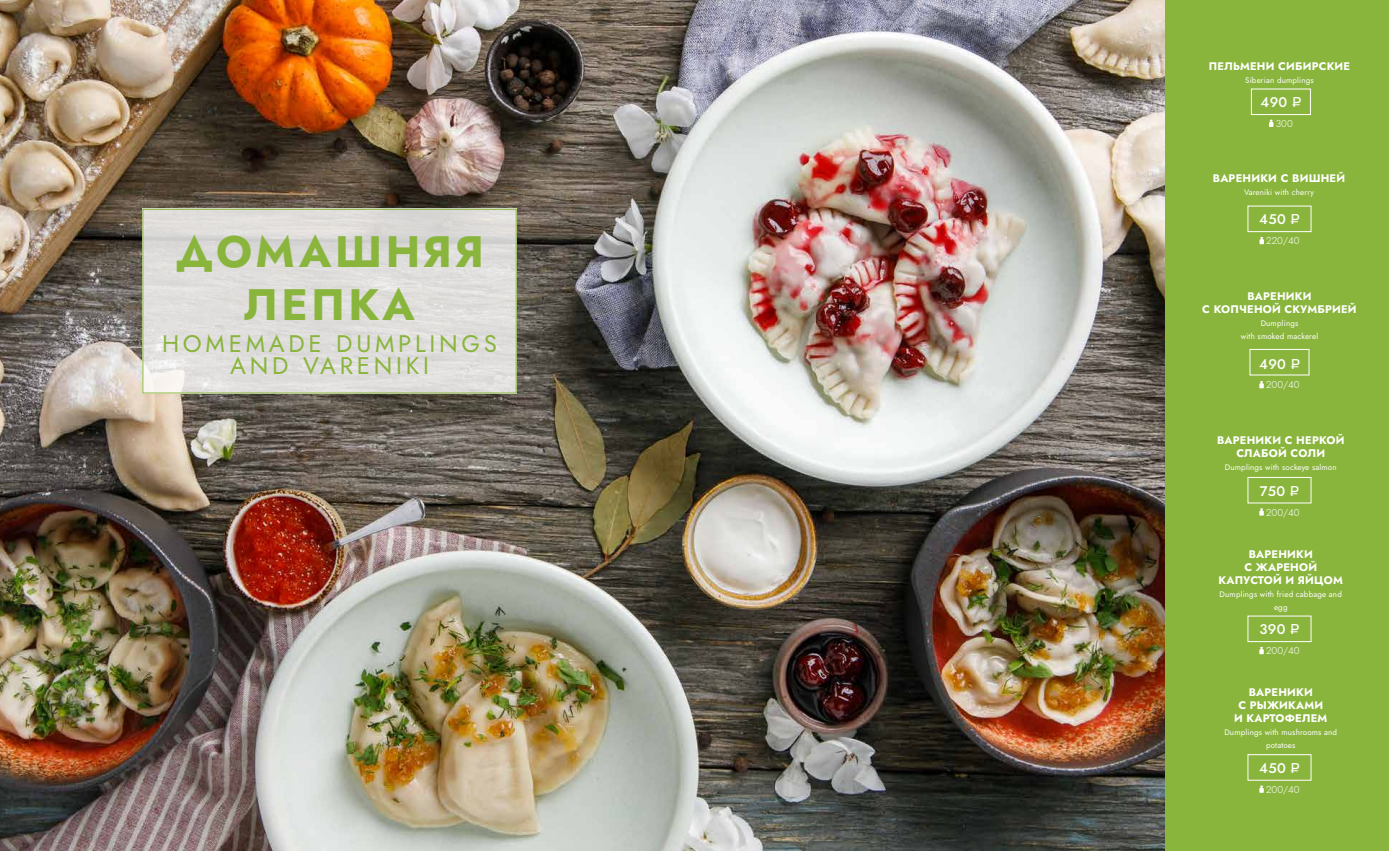
<style>
.page{position:relative;width:1389px;height:851px;background:#fff}
.page>*{position:absolute;margin:0;border:0;box-sizing:border-box;transform-origin:0 0}
.t1{font:700 44px/52.8px "Jost";letter-spacing:.075em;color:#8ab53d;text-align:center}
.t2{font:24px/22px "Jost";letter-spacing:.155em;color:#8ab53d;text-align:center}
.t3{font:500 14px "Jost";letter-spacing:.02em;color:#fff}
.t4{font:700 11px/13.2px "Jost";letter-spacing:.02em;color:#fff;text-align:center}
.t5{font:300 10px "Jost";color:#fff}
.t6{font:8px/13px "Jost";letter-spacing:.02em;color:#fff;text-align:center}
.s1{font-family:"Panton";font-weight:600}
</style>
<div class="page">
<img style="left:0;top:0;width:1165px;height:850px">
<svg style="left:142px;top:208px;width:375px;height:186px;background:#ddddd9"></svg>
<div style="left:1165px;top:0;width:224px;height:850px;background:#8ab53d"></div>
<div style="left:1251px;top:88px;width:60px;height:27px;border:1px solid #fff"></div>
<svg style="left:1269px;top:120px;width:4px;height:7px"></svg>
<div style="left:1249px;top:349px;width:61px;height:26px;border:1px solid #fff"></div>
<svg style="left:1259px;top:381px;width:5px;height:7px"></svg>
<div style="left:1247px;top:205px;width:65px;height:27px;border:1px solid #fff"></div>
<svg style="left:1259px;top:237px;width:5px;height:7px"></svg>
<div style="left:1247px;top:477px;width:65px;height:26px;border:1px solid #fff"></div>
<svg style="left:1259px;top:508px;width:5px;height:7px"></svg>
<div style="left:1247px;top:615px;width:65px;height:27px;border:1px solid #fff"></div>
<svg style="left:1259px;top:646px;width:5px;height:8px"></svg>
<div style="left:1247px;top:754px;width:65px;height:26px;border:1px solid #fff"></div>
<svg style="left:1259px;top:785px;width:5px;height:7px"></svg>
<h1 class="t1" style="left:175px;top:226px;width:310px">ДОМАШНЯЯ<br>ЛЕПКА</h1>
<h2 class="t2" style="left:162px;top:333px;width:336px">HOMEMADE DUMPLINGS<br>AND VARENIKI</h2>
<h3 class="t4" style="left:1209px;top:60px;width:143px">ПЕЛЬМЕНИ СИБИРСКИЕ</h3>
<p class="t6" style="left:1245px;top:74px;width:70px">Siberian dumplings</p>
<h3 class="t3" style="left:1261px;top:93px;width:42px">490 <span class="s1">₽</span></h3>
<p class="t5" style="left:1276px;top:117px;width:19px">300</p>
<h3 class="t4" style="left:1213px;top:172px;width:134px">ВАРЕНИКИ С ВИШНЕЙ</h3>
<p class="t6" style="left:1244px;top:186px;width:71px">Vareniki with cherry</p>
<h3 class="t3" style="left:1259px;top:210px;width:42px">450 <span class="s1">₽</span></h3>
<p class="t5" style="left:1266px;top:234px;width:35px">220/40</p>
<h3 class="t4" style="left:1202px;top:289px;width:156px">ВАРЕНИКИ<br>С КОПЧЕНОЙ СКУМБРИЕЙ</h3>
<p class="t6" style="left:1241px;top:316px;width:79px">Dumplings<br>with smoked mackerel</p>
<h3 class="t3" style="left:1259px;top:354px;width:42px">490 <span class="s1">₽</span></h3>
<p class="t5" style="left:1266px;top:378px;width:35px">200/40</p>
<h3 class="t4" style="left:1217px;top:433px;width:129px">ВАРЕНИКИ С НЕРКОЙ<br>СЛАБОЙ СОЛИ</h3>
<p class="t6" style="left:1225px;top:460px;width:113px">Dumplings with sockeye salmon</p>
<h3 class="t3" style="left:1260px;top:481px;width:41px">750 <span class="s1">₽</span></h3>
<p class="t5" style="left:1266px;top:505px;width:35px">200/40</p>
<h3 class="t4" style="left:1219px;top:547px;width:126px">ВАРЕНИКИ<br>С ЖАРЕНОЙ<br>КАПУСТОЙ И ЯЙЦОМ</h3>
<p class="t6" style="left:1220px;top:588px;width:124px">Dumplings with fried cabbage and egg</p>
<h3 class="t3" style="left:1260px;top:619px;width:41px">390 <span class="s1">₽</span></h3>
<p class="t5" style="left:1266px;top:644px;width:35px">200/40</p>
<h3 class="t4" style="left:1234px;top:685px;width:95px">ВАРЕНИКИ<br>С РЫЖИКАМИ<br>И КАРТОФЕЛЕМ</h3>
<p class="t6" style="left:1224px;top:725px;width:114px">Dumplings with mushrooms and potatoes</p>
<h3 class="t3" style="left:1259px;top:758px;width:42px">450 <span class="s1">₽</span></h3>
<p class="t5" style="left:1266px;top:782px;width:35px">200/40</p>
</div>
